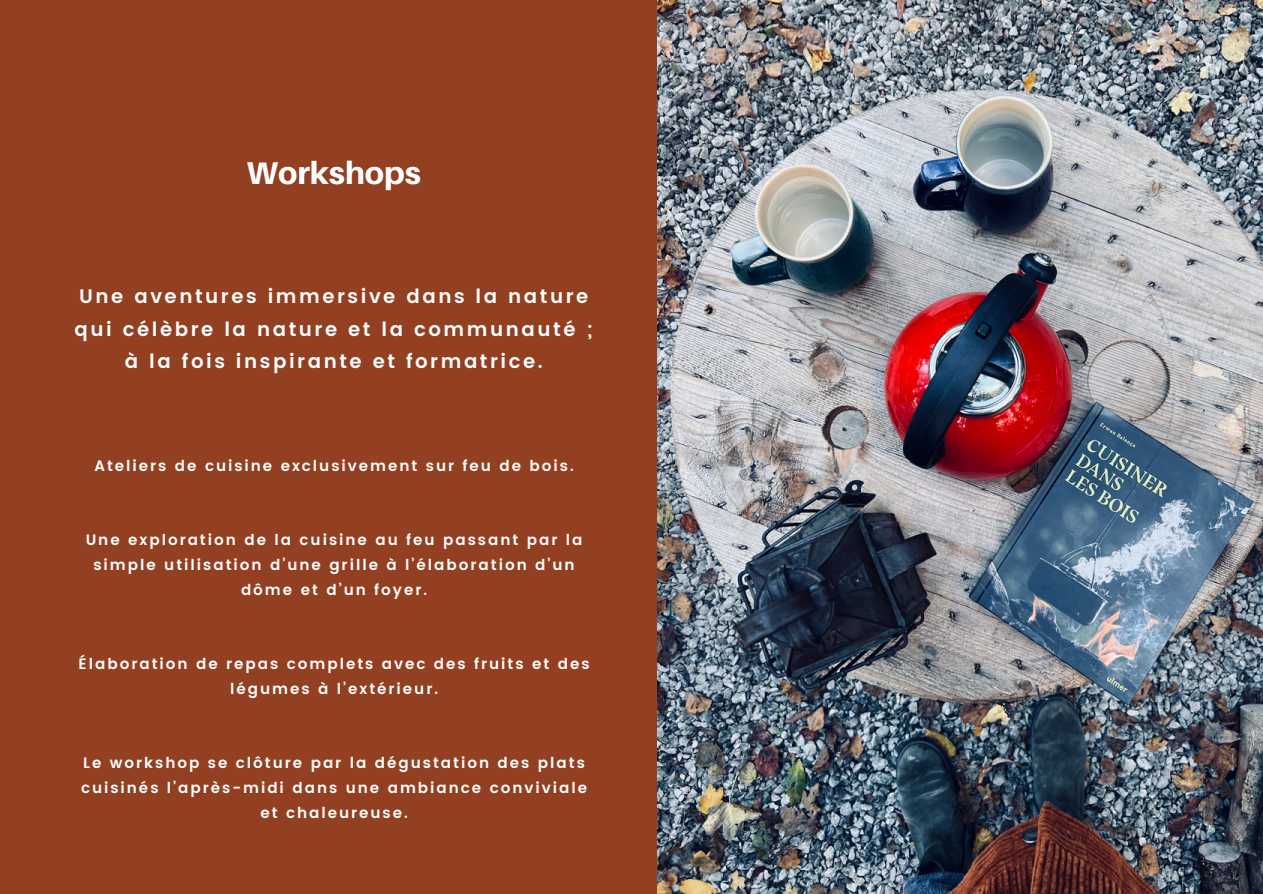
<style>
.page{position:relative;width:1263px;height:894px;background:#fff}
.page>*{position:absolute;margin:0;border:0;box-sizing:border-box;transform-origin:0 0}
.t1{font:800 31.5px "Aileron";color:#fff}
.t2{font:600 19.5px/32.7px "Poppins";letter-spacing:.13em;color:#fff;text-align:center}
.t3{font:600 15px/24.8px "Poppins";letter-spacing:.13em;color:#fff;text-align:center}
</style>
<div class="page">
<div style="left:0;top:0;width:667px;height:893px;background:#924021"></div>
<img style="left:658px;top:0;width:605px;height:893px">
<p class="t1" style="left:247px;top:153px;width:176px">Workshops</p>
<h1 class="t2" style="left:75px;top:280px;width:520px">Une aventures immersive dans la nature qui célèbre la nature et la communauté ; à la fois inspirante et formatrice.</h1>
<h2 class="t3" style="left:94px;top:453px;width:481px">Ateliers de cuisine exclusivement sur feu de bois.</h2>
<p class="t3" style="left:86px;top:527px;width:498px">Une exploration de la cuisine au feu passant par la simple utilisation d’une grille à l’élaboration d’un dôme et d’un foyer.</p>
<p class="t3" style="left:79px;top:651px;width:512px">Élaboration de repas complets avec des fruits et des légumes à l’extérieur.</p>
<p class="t3" style="left:81px;top:750px;width:508px">Le workshop se clôture par la dégustation des plats cuisinés l’après-midi dans une ambiance conviviale et chaleureuse.</p>
</div>
